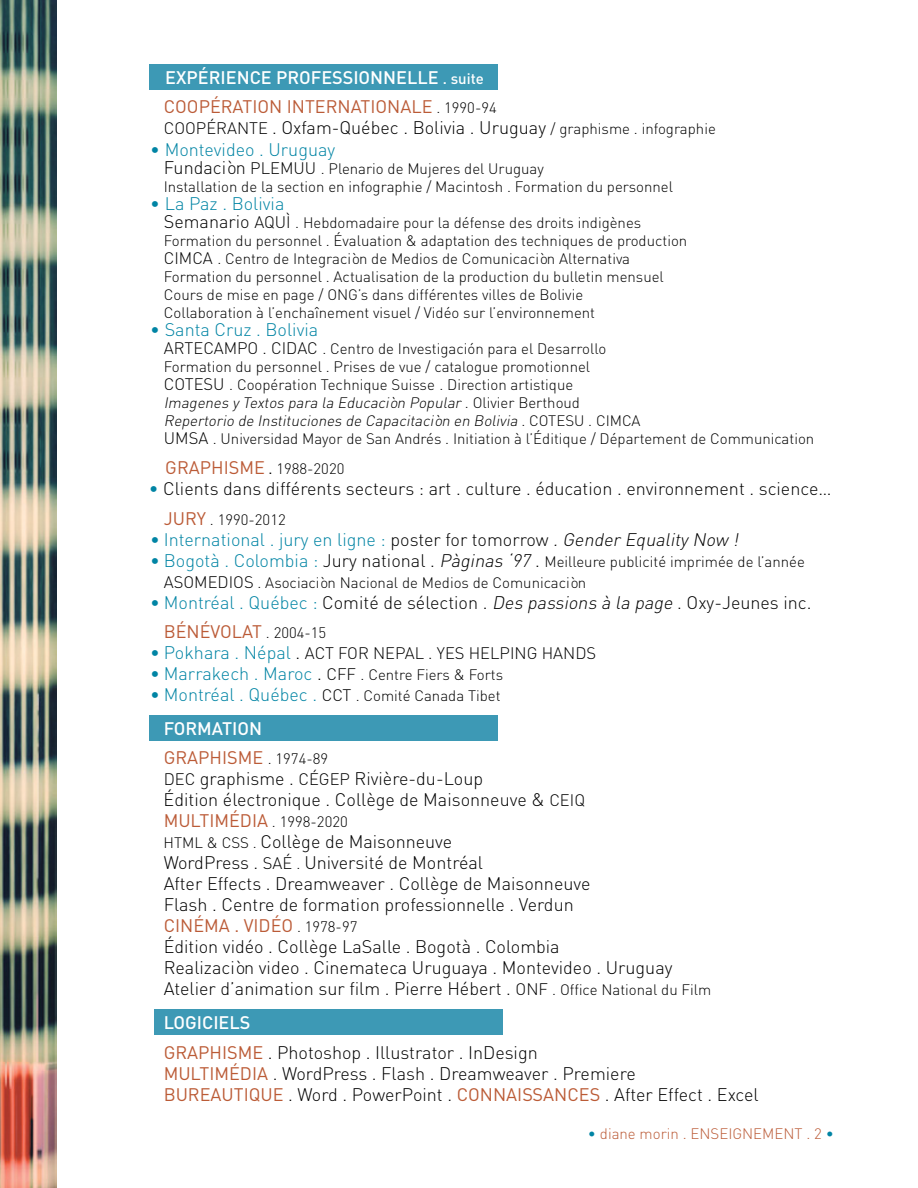
<style>
.page{position:relative;width:918px;height:1188px;background:#fff}
.page>*{position:absolute;margin:0;border:0;box-sizing:border-box;transform-origin:0 0}
.t1{font:300 18px/21px "DIN";color:#000}
.t2{font:300 18px "DIN";color:#0084a4}
.t3{font:500 18px/29.5px "DIN";color:#fff}
.t4{font:18px "DIN";color:#bb5b37}
.t5{font:300 16.5px "DIN";color:#000}
.t6{font:300 15px/18px "DIN";color:#000}
.t7{font:300 15px "DIN";color:#bb5b37}
.s1{font-size:15px}
.s2{font-weight:400;color:#bb5b37}
.s3{font-weight:300;font-size:15px;color:#000}
.s4{font-size:16.5px}
.s5{font-size:18px}
.s6{font-style:italic}
.s7{font-size:15px;color:#000}
.s8{color:#0084a4}
.s9{font-weight:400;font-size:18px;color:#bb5b37}
.s10{color:#000}
.s11{font-style:italic;color:#000}
.s12{font-size:18px;color:#0084a4}
.s13{font-style:italic;font-size:18px}
.s14{font-weight:500;color:#fff}
.s15{font-weight:400;color:#bb5b36}
</style>
<div class="page">
<div style="left:149px;top:715px;width:348px;height:26px;background:#3d99b5"></div>
<div style="left:154px;top:1009px;width:349px;height:25px;background:#3d99b5"></div>
<div style="left:149px;top:64px;width:348px;height:25px;background:#3d99b5"></div>
<img style="left:0;top:0;width:57px;height:1188px">
<p class="t3" style="left:164px;top:62px;width:335px">EXPÉRIENCE PROFESSIONNELLE <span class="s1">. suite<br></span><span class="s2">COOPÉRATION INTERNATIONALE</span> <span class="s3">. 1990-94</span></p>
<p class="t1" style="left:164px;top:117px;width:554px"><span class="s4">COOPÉRANTE</span> . Oxfam-Québec . Bolivia . Uruguay <span class="s1">/ graphisme . infographie</span></p>
<p class="t2" style="left:150px;top:139px;width:187px">• Montevideo . Uruguay</p>
<p class="t6" style="left:164px;top:160px;width:511px"><span class="s5">Fundaciòn</span> <span class="s4">PLEMUU</span> . Plenario de Mujeres del Uruguay<br>Installation de la section en infographie / Macintosh . Formation du personnel</p>
<p class="t2" style="left:150px;top:193px;width:136px">• La Paz . Bolivia</p>
<p class="t6" style="left:164px;top:214px;width:525px"><span class="s5">Semanario</span> <span class="s4">AQUÌ</span> . Hebdomadaire pour la défense des droits indigènes Formation du personnel . Évaluation &amp; adaptation des techniques de production <span class="s4">CIMCA</span> . Centro de Integraciòn de Medios de Comunicaciòn Alternativa Formation du personnel . Actualisation de la production du bulletin mensuel Cours de mise en page / ONG’s dans différentes villes de Bolivie<br>Collaboration à l’enchaînement visuel / Vidéo sur l’environnement</p>
<p class="t2" style="left:150px;top:319px;width:169px">• Santa Cruz . Bolivia</p>
<p class="t6" style="left:164px;top:340px;width:652px"><span class="s4">ARTECAMPO . CIDAC</span> . Centro de Investigación para el Desarrollo<br>Formation du personnel . Prises de vue / catalogue promotionnel<br><span class="s4">COTESU</span> . Coopération Technique Suisse . Direction artistique<br><span class="s6">Imagenes y Textos para la Educaciòn Popular</span> . O l i v i e r B e rt h o u d<br><span class="s6">Repertorio de Instituciones de Capacitaciòn en Bolivia</span> . C O T E S U . C I M CA<br><span class="s4">UMSA</span> . Universidad Mayor de San Andrés . Initiation à l’Éditique / Département de Communication</p>
<p class="t4" style="left:165px;top:456px;width:181px">GRAPHISME <span class="s7">.</span> <span class="s3">1988-2020</span></p>
<p class="t1" style="left:149px;top:478px;width:684px"><span class="s8">•</span> Clients dans différents secteurs : art . culture . éducation . environnement . science…</p>
<p class="t6" style="left:164px;top:510px;width:123px"><span class="s9">JURY</span> . 1990-2012</p>
<p class="t2" style="left:150px;top:528px;width:593px">• International . jury en ligne : <span class="s10">poster for tomorrow</span> <span class="s11">.Gender Equality Now !</span></p>
<p class="t6" style="left:164px;top:550px;width:643px;line-height:21px;text-indent:-14px"><span class="s12">• Bogotà . Colombia :</span> <span class="s5">Jury national .</span> <span class="s13">Pàginas ‘97</span> <span class="s5">.</span> Meilleure publicité imprimée de l’année<br><span class="s4">ASOMEDIOS</span> . Asociaciòn Nacional de Medios de Comunicaciòn</p>
<p class="t1" style="left:164px;top:587px;width:649px;line-height:29.5px;text-indent:-14px"><span class="s8">• Montréal . Québec :</span> Comité de sélection . <span class="s6">Des passions à la page</span> . Oxy-Jeunes inc.<br><span class="s2">BÉNÉVOLAT</span> <span class="s1">. 2004-15</span></p>
<p class="t5" style="left:150px;top:643px;width:447px"><span class="s12">• Pokhara . Népal</span> <span class="s5">.</span> ACT FOR NEPAL . YES HELPING HANDS</p>
<p class="t6" style="left:150px;top:665px;width:354px"><span class="s12">• Marrakech . Maroc</span> <span class="s5">.</span> <span class="s4">CFF</span> . Centre Fiers &amp; Forts</p>
<p class="t6" style="left:150px;top:686px;width:352px"><span class="s12">• Montréal . Québec .</span> <span class="s4">CCT</span> . Comité Canada Tibet</p>
<p class="t3" style="left:164px;top:713px;width:166px">FORMATION<br><span class="s2">GRAPHISME</span> <span class="s3">. 1974-89</span></p>
<p class="t1" style="left:164px;top:768px;width:549px"><span class="s4">DEC</span> graphisme . <span class="s4">CÉGEP</span> Rivière-du-Loup<br>Édition électronique . Collège de Maisonneuve &amp; <span class="s4">CEIQ<br></span><span class="s2">MULTIMÉDIA</span> <span class="s1">. 1998-2020<br>HTML &amp; CSS .</span> Collège de Maisonneuve<br>WordPress . <span class="s4">SAÉ</span> <span class="s1">.</span> Université de Montréal<br>After Effects . Dreamweaver . Collège de Maisonneuve<br>Flash . Centre de formation professionnelle . Verdun<br><span class="s2">CINÉMA . VIDÉO</span> <span class="s1">. 1978-97<br></span>Édition vidéo . Collège LaSalle . Bogotà . Colombia<br>Realizaciòn video . Cinemateca Uruguaya . Montevideo . Uruguay Atelier d’animation sur film . Pierre Hébert . <span class="s4">ONF</span> <span class="s1">. Office National du Film</span></p>
<p class="t1" style="left:164px;top:1008px;width:376px;line-height:29.5px"><span class="s14">LOGICIELS<br></span><span class="s15">GRAPHISME</span> . Photoshop . Illustrator . InDesign</p>
<p class="t1" style="left:164px;top:1062px;width:597px"><span class="s15">MULTIMÉDIA</span> . WordPress . Flash . Dreamweaver . Premiere<br><span class="s15">BUREAUTIQUE</span> . Word . PowerPoint . <span class="s15">CONNAISSANCES</span> . After Effect . Excel</p>
<p class="t7" style="left:588px;top:1124px;width:248px"><span class="s8">•</span> diane morin . ENSEIGNEMENT . 2 <span class="s8">•</span></p>
</div>
